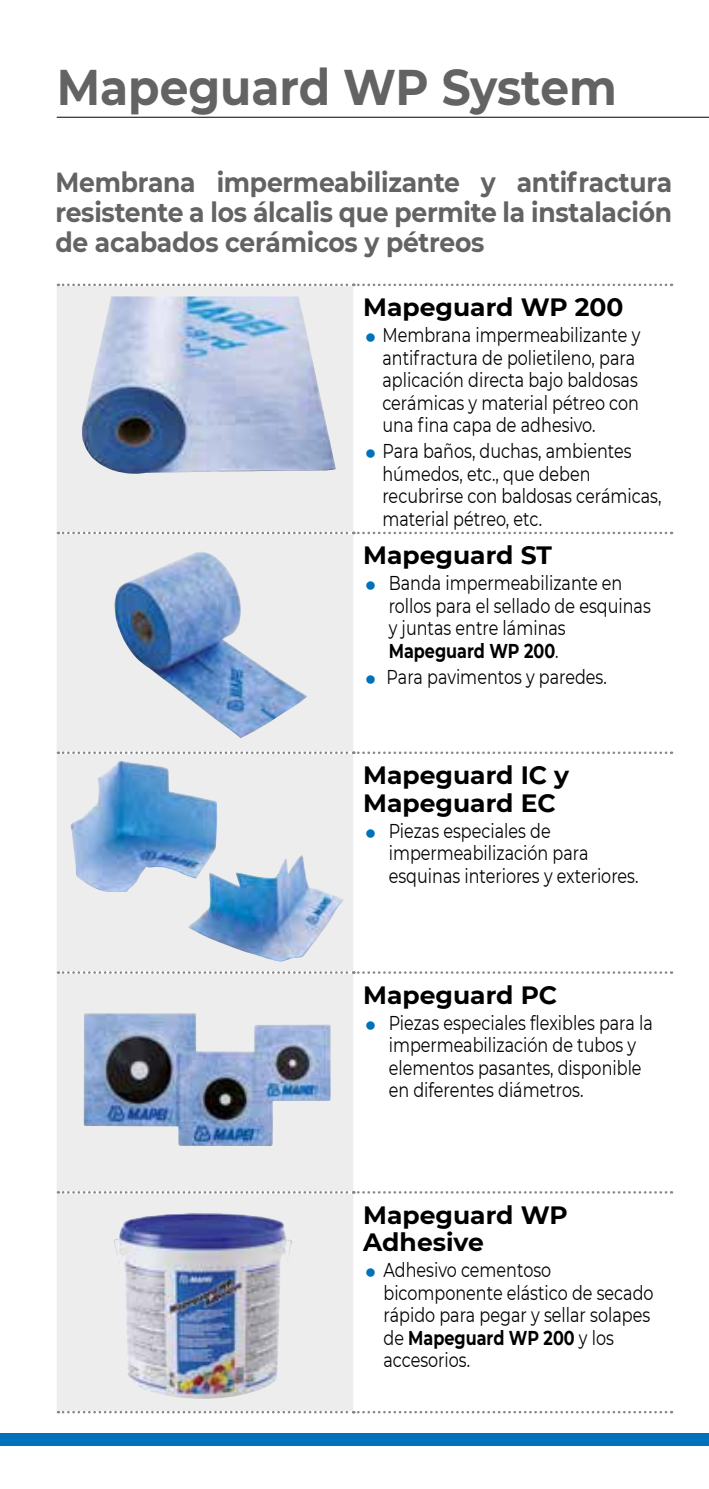
<style>
.page{position:relative;width:709px;height:1489px;background:#fff}
.page>*{position:absolute;margin:0;border:0;box-sizing:border-box;transform-origin:0 0}
.t1{font:700 50px "Montserrat";color:#646363;scale:.91 1}
.t2{font:700 27.5px/30px "Montserrat";letter-spacing:-.01em;color:#646363;text-align:justify;scale:.91 1}
.t3{font:700 25px/27.5px "Montserrat";color:#000}
.t4{font:20px/22.5px "Montserrat";color:#000;scale:.8 1}
.s1{font-weight:700}
</style>
<div class="page">
<hr style="left:57px;top:117px;width:652px;height:1px;background:#000">
<div style="left:0;top:1433px;width:709px;height:13px;background:#0072bb"></div>
<div style="left:57px;top:285px;width:296px;height:1126px;background:#ededed"></div>
<svg style="left:58px;top:283px;width:614px;height:3px"></svg>
<svg style="left:58px;top:531px;width:614px;height:3px"></svg>
<svg style="left:58px;top:751px;width:614px;height:3px"></svg>
<svg style="left:58px;top:971px;width:614px;height:2px"></svg>
<svg style="left:58px;top:1190px;width:614px;height:3px"></svg>
<svg style="left:58px;top:1410px;width:614px;height:3px"></svg>
<img style="left:82px;top:296px;width:254px;height:178px">
<img style="left:114px;top:551px;width:193px;height:187px">
<img style="left:84px;top:1013px;width:247px;height:132px">
<img style="left:113px;top:1212px;width:179px;height:188px">
<img style="left:70px;top:760px;width:147px;height:131px">
<img style="left:188px;top:854px;width:156px;height:107px">
<h1 class="t1" style="left:57px;top:51px;width:617px">Mapeguard WP System</h1>
<h2 class="t2" style="left:55px;top:166px;width:679px">Membrana impermeabilizante y antifractura resistente a los álcalis que permite la instalación de acabados cerámicos y pétreos</h2>
<p class="t3" style="left:363px;top:292px;width:262px">Mapeguard WP 200</p>
<p class="t4" style="left:382px;top:323px;width:324px">Membrana impermeabilizante y antifractura de polietileno, para aplicación directa bajo baldosas cerámicas y material pétreo con una fina capa de adhesivo.</p>
<p class="t4" style="left:382px;top:439px;width:350px">Para baños, duchas, ambientes húmedos, etc., que deben recubrirse con baldosas cerámicas, material pétreo, etc.</p>
<p class="t3" style="left:363px;top:540px;width:190px">Mapeguard ST</p>
<p class="t4" style="left:389px;top:571px;width:329px">Banda impermeabilizante en rollos para el sellado de esquinas y juntas entre láminas<br><span class="s1">Mapeguard WP 200</span>.</p>
<p class="t4" style="left:386px;top:664px;width:277px">Para pavimentos y paredes.</p>
<p class="t3" style="left:363px;top:760px;width:207px">Mapeguard IC y<br>Mapeguard EC</p>
<p class="t4" style="left:389px;top:818px;width:314px">Piezas especiales de impermeabilización para esquinas interiores y exteriores.</p>
<p class="t3" style="left:363px;top:979px;width:195px">Mapeguard PC</p>
<p class="t4" style="left:389px;top:1010px;width:332px">Piezas especiales flexibles para la impermeabilización de tubos y elementos pasantes, disponible en diferentes diámetros.</p>
<p class="t3" style="left:363px;top:1199px;width:206px">Mapeguard WP<br>Adhesive</p>
<p class="t4" style="left:383px;top:1257px;width:339px">Adhesivo cementoso bicomponente elástico de secado rápido para pegar y sellar solapes de <span class="s1">Mapeguard WP 200</span> y los accesorios.</p>
</div>
